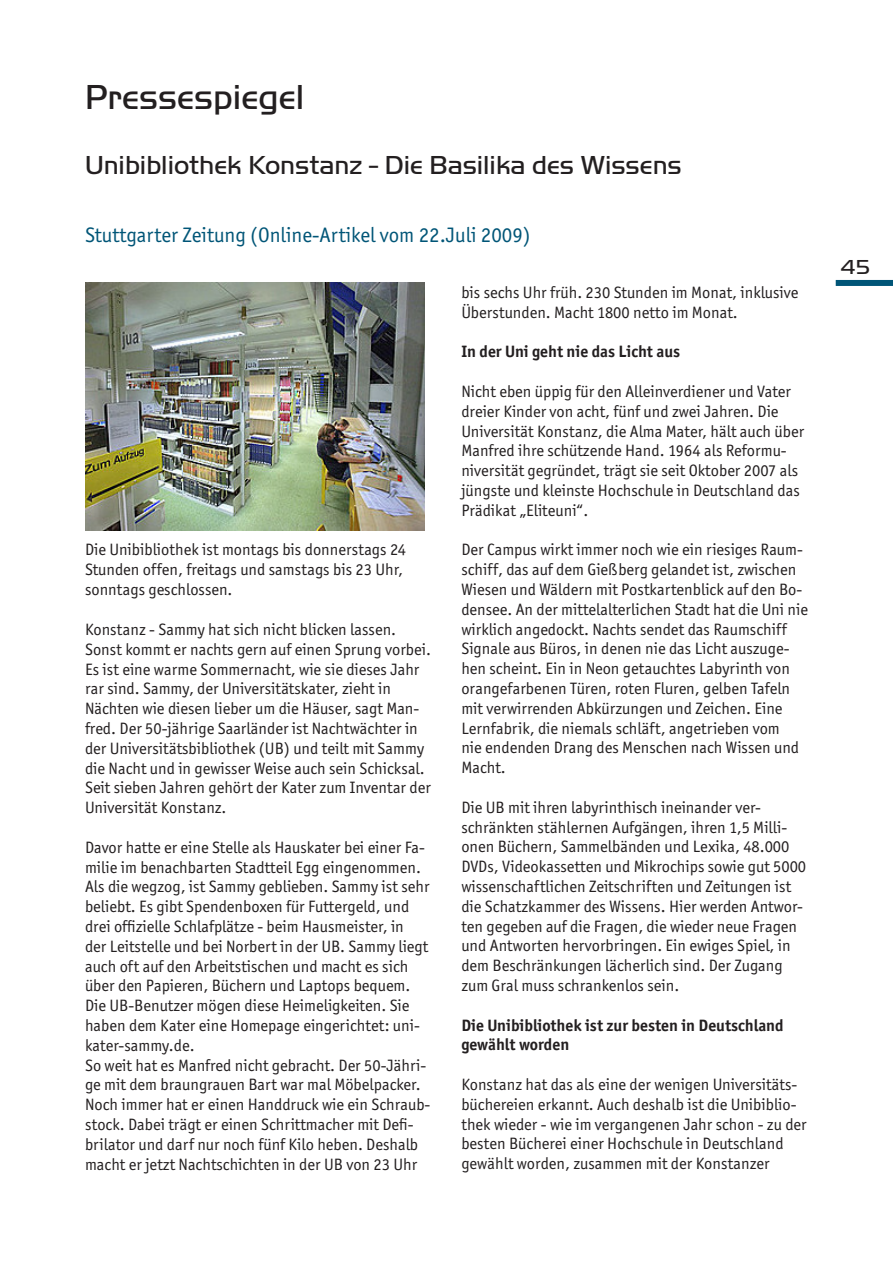
<style>
.page{position:relative;width:893px;height:1263px;background:#fff}
.page>*{position:absolute;margin:0;border:0;box-sizing:border-box;transform-origin:0 0}
.t1{font:300 36px "Handel Gothic EFOP";color:#231f20}
.t2{font:300 27px "Handel Gothic EFOP";color:#231f20}
.t3{font:21px "Officina Sans ITC Std";color:#057}
.t4{font:300 21px "Handel Gothic EFOP";color:#231f20}
.t5{font:16.5px/19.8px "Officina Sans ITC Std";color:#231f20}
.t6{font:700 16.5px/19.8px "Officina Sans ITC Std";color:#231f20}
</style>
<div class="page">
<div style="left:836px;top:280px;width:57px;height:6px;background:#057"></div>
<img style="left:85px;top:283px;width:339px;height:247px">
<img style="left:85px;top:461px;width:323px;height:70px">
<p class="t1" style="left:85px;top:75px;width:221px">Pressespiegel</p>
<p class="t2" style="left:85px;top:149px;width:598px">Unibibliothek Konstanz - Die Basilika des Wissens</p>
<p class="t3" style="left:85px;top:223px;width:447px">Stuttgarter Zeitung (Online-Artikel vom 22.Juli 2009)</p>
<p class="t5" style="left:85px;top:539px;width:322px">Die Unibibliothek ist montags bis donnerstags 24<br>Stunden offen, freitags und samstags bis 23 Uhr, sonntags geschlossen.</p>
<p class="t5" style="left:85px;top:619px;width:347px">Konstanz - Sammy hat sich nicht blicken lassen.<br>Sonst kommt er nachts gern auf einen Sprung vorbei.<br>Es ist eine warme Sommernacht, wie sie dieses Jahr rar sind. Sammy, der Universitätskater, zieht in Nächten wie diesen lieber um die Häuser, sagt Man&shy;fred. Der 50-jährige Saarländer ist Nachtwächter in der Universitätsbibliothek (UB) und teilt mit Sammy die Nacht und in gewisser Weise auch sein Schicksal.<br>Seit sieben Jahren gehört der Kater zum Inventar der Universität Konstanz.</p>
<p class="t5" style="left:85px;top:837px;width:346px">Davor hatte er eine Stelle als Hauskater bei einer Fa&shy;milie im benachbarten Stadtteil Egg eingenommen.<br>Als die wegzog, ist Sammy geblieben. Sammy ist sehr beliebt. Es gibt Spendenboxen für Futtergeld, und drei offizielle Schlafplätze - beim Hausmeister, in<br>der Leitstelle und bei Norbert in der UB. Sammy liegt auch oft auf den Arbeitstischen und macht es sich über den Papieren, Büchern und Laptops bequem.<br>Die UB-Benutzer mögen diese Heimeligkeiten. Sie haben dem Kater eine Homepage eingerichtet: uni&shy;kater-sammy.de.</p>
<p class="t5" style="left:85px;top:1055px;width:347px">So weit hat es Manfred nicht gebracht. Der 50-Jähri&shy;ge mit dem braungrauen Bart war mal Möbelpacker.<br>Noch immer hat er einen Handdruck wie ein Schraub&shy;stock. Dabei trägt er einen Schrittmacher mit Defi&shy;brilator und darf nur noch fünf Kilo heben. Deshalb macht er jetzt Nachtschichten in der UB von 23 Uhr</p>
<p class="t5" style="left:461px;top:282px;width:339px">bis sechs Uhr früh. 230 Stunden im Monat, inklusive<br>Überstunden. Macht 1800 netto im Monat.</p>
<p class="t6" style="left:461px;top:342px;width:220px">In der Uni geht nie das Licht aus</p>
<p class="t5" style="left:461px;top:381px;width:344px">Nicht eben üppig für den Alleinverdiener und Vater dreier Kinder von acht, fünf und zwei Jahren. Die Universität Konstanz, die Alma Mater, hält auch über Manfred ihre schützende Hand. 1964 als Reformu&shy;niversität gegründet, trägt sie seit Oktober 2007 als jüngste und kleinste Hochschule in Deutschland das Prädikat „Eliteuni“.</p>
<p class="t5" style="left:461px;top:540px;width:348px">Der Campus wirkt immer noch wie ein riesiges Raum&shy;schiff, das auf dem Gießberg gelandet ist, zwischen Wiesen und Wäldern mit Postkartenblick auf den Bo&shy;densee. An der mittelalterlichen Stadt hat die Uni nie wirklich angedockt. Nachts sendet das Raumschiff Signale aus Büros, in denen nie das Licht auszuge&shy;hen scheint. Ein in Neon getauchtes Labyrinth von orangefarbenen Türen, roten Fluren, gelben Tafeln mit verwirrenden Abkürzungen und Zeichen. Eine Lernfabrik, die niemals schläft, angetrieben vom<br>nie endenden Drang des Menschen nach Wissen und Macht.</p>
<p class="t5" style="left:461px;top:797px;width:346px">Die UB mit ihren labyrinthisch ineinander ver&shy;schränkten stählernen Aufgängen, ihren 1,5 Milli&shy;onen Büchern, Sammelbänden und Lexika, 48.000<br>DVDs, Videokassetten und Mikrochips sowie gut 5000 wissenschaftlichen Zeitschriften und Zeitungen ist die Schatzkammer des Wissens. Hier werden Antwor&shy;ten gegeben auf die Fragen, die wieder neue Fragen und Antworten hervorbringen. Ein ewiges Spiel, in dem Beschränkungen lächerlich sind. Der Zugang zum Gral muss schrankenlos sein.</p>
<p class="t6" style="left:461px;top:1015px;width:324px">Die Unibibliothek ist zur besten in Deutschland gewählt worden</p>
<p class="t5" style="left:461px;top:1074px;width:347px">Konstanz hat das als eine der wenigen Universitäts&shy;büchereien erkannt. Auch deshalb ist die Unibiblio&shy;thek wieder - wie im vergangenen Jahr schon - zu der besten Bücherei einer Hochschule in Deutschland gewählt worden, zusammen mit der Konstanzer</p>
<p class="t4" style="left:840px;top:254px;width:31px">45</p>
</div>
